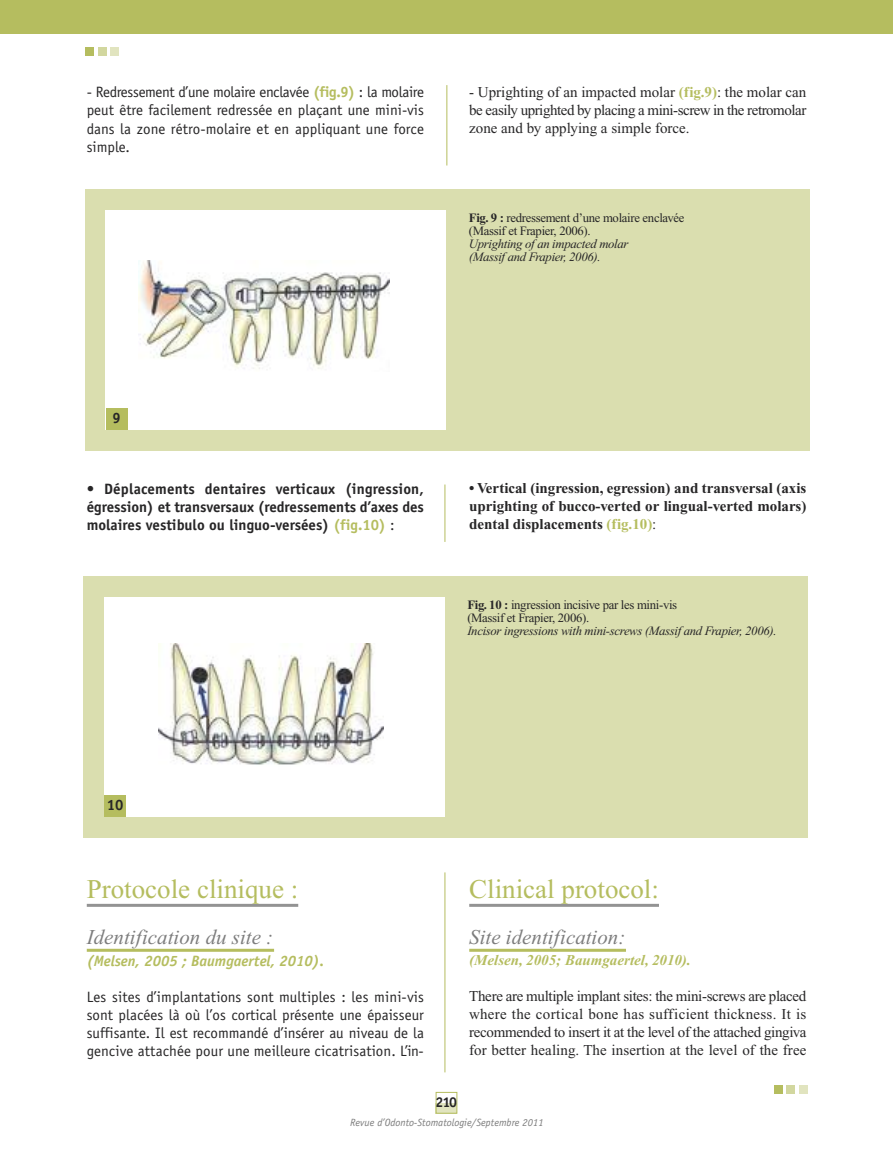
<style>
.page{position:relative;width:893px;height:1149px;background:#fff}
.page>*{position:absolute;margin:0;border:0;box-sizing:border-box;transform-origin:0 0}
.t1{font:27px "Times New Roman";color:#b5bd5f}
.t2{font:italic 21px "Times New Roman";color:#7d7d7d}
.t3{font:15px/18px "Officina Sans";letter-spacing:.01em;color:#272627;text-align:justify}
.t4{font:15px/18px "Times New Roman";color:#272627;text-align:justify}
.t5{font:700 15px/18px "Officina Sans";color:#272627;text-align:justify}
.t6{font:700 15px/18.1px "Times New Roman";color:#272627;text-align:justify}
.t7{font:italic 700 15px "Officina Sans";color:#b5bd5f}
.t8{font:italic 700 15px "Times New Roman";color:#b5bd5f}
.t9{font:700 14.25px "Officina Sans";color:#272627}
.t10{font:12.75px/12.8px "Times New Roman";letter-spacing:-.025em;color:#272627}
.t11{font:italic 12.75px/12.8px "Times New Roman";letter-spacing:-.025em;color:#272627}
.t12{font:italic 10.5px "Officina Sans";color:#7d7d7d}
.s1{font-weight:700;color:#b5bd5f}
.s2{font-weight:700}
.s3{color:#b5bd5f}
.s4{font-weight:400}
</style>
<div class="page">
<div style="left:436px;top:1102px;width:21px;height:11px;background:#e1e4bf"></div>
<div style="left:436px;top:1091px;width:21px;height:22px;border:1px solid #b5bd5f"></div>
<div style="left:0;top:0;width:893px;height:34px;background:#b5bd5f"></div>
<div style="left:85px;top:47px;width:9px;height:8px;background:#b5bd5f"></div>
<div style="left:98px;top:47px;width:8px;height:8px;background:#d2d79f"></div>
<div style="left:111px;top:47px;width:8px;height:8px;background:#e1e4bf"></div>
<hr style="left:87px;top:903px;width:211px;height:3px;background:#939393">
<hr style="left:87px;top:948px;width:187px;height:3px;background:#b5bd5f">
<hr style="left:469px;top:903px;width:190px;height:3px;background:#939393">
<hr style="left:469px;top:948px;width:157px;height:3px;background:#b5bd5f">
<hr style="left:446px;top:85px;width:1px;height:80px;background:#b5bd5f">
<div style="left:774px;top:1084px;width:8px;height:9px;background:#b5bd5f"></div>
<div style="left:787px;top:1084px;width:8px;height:9px;background:#d2d79f"></div>
<div style="left:799px;top:1084px;width:9px;height:9px;background:#e1e4bf"></div>
<div style="left:85px;top:190px;width:724px;height:261px;background:#dadeaf"></div>
<div style="left:106px;top:210px;width:340px;height:219px;background:#fff"></div>
<img style="left:139px;top:261px;width:250px;height:108px">
<div style="left:106px;top:408px;width:21px;height:22px;background:#b5bd5f"></div>
<div style="left:83px;top:576px;width:725px;height:261px;background:#dadeaf"></div>
<div style="left:104px;top:596px;width:341px;height:220px;background:#fff"></div>
<img style="left:159px;top:643px;width:225px;height:122px">
<div style="left:104px;top:795px;width:22px;height:21px;background:#b5bd5f"></div>
<hr style="left:445px;top:484px;width:1px;height:57px;background:#b5bd5f">
<hr style="left:445px;top:872px;width:1px;height:199px;background:#b5bd5f">
<p class="t3" style="left:87px;top:85px;width:339px">- Redressement d’une molaire enclavée <span class="s1">(fig.9)</span> : la molaire peut être facilement redressée en plaçant une mini-vis dans la zone rétro-molaire et en appliquant une force simple.</p>
<p class="t4" style="left:469px;top:84px;width:339px">- Uprighting of an impacted molar <span class="s1">(fig.9)</span>: the molar can be easily uprighted by placing a mini-screw in the retromolar zone and by applying a simple force.</p>
<p class="t10" style="left:469px;top:213px;width:217px"><span class="s2">Fig. 9 :</span> redressement d’une molaire enclavée (Massif et Frapier, 2006).</p>
<p class="t11" style="left:469px;top:238px;width:161px">Uprighting of an impacted molar (Massif and Frapier, 2006).</p>
<p class="t5" style="left:112px;top:410px;width:10px">9</p>
<p class="t5" style="left:87px;top:481px;width:339px">• Déplacements dentaires verticaux (ingression, égression) et transversaux (redressements d’axes des molaires vestibulo ou linguo-versées) <span class="s3">(fig.10)</span> <span class="s4">:</span></p>
<p class="t6" style="left:469px;top:480px;width:339px">• Vertical (ingression, egression) and transversal (axis uprighting of bucco-verted or lingual-verted molars) dental displacements <span class="s3">(fig.10)</span><span class="s4">:</span></p>
<p class="t10" style="left:467px;top:599px;width:211px"><span class="s2">Fig. 10 :</span> ingression incisive par les mini-vis (Massif et Frapier, 2006).</p>
<p class="t11" style="left:467px;top:625px;width:311px">Incisor ingressions with mini-screws (Massif and Frapier, 2006).</p>
<p class="t5" style="left:107px;top:796px;width:18px">10</p>
<h1 class="t1" style="left:87px;top:872px;width:213px">Protocole clinique :</h1>
<h2 class="t2" style="left:87px;top:929px;width:188px">Identification du site :</h2>
<p class="t7" style="left:87px;top:954px;width:239px">(Melsen, 2005 ; Baumgaertel, 2010).</p>
<p class="t3" style="left:87px;top:988px;width:339px">Les sites d’implantations sont multiples : les mini-vis sont placées là où l’os cortical présente une épaisseur suffisante. Il est recommandé d’insérer au niveau de la gencive attachée pour une meilleure cicatrisation. L’in-</p>
<h1 class="t1" style="left:469px;top:872px;width:191px">Clinical protocol:</h1>
<h2 class="t2" style="left:469px;top:929px;width:158px">Site identification:</h2>
<p class="t8" style="left:469px;top:955px;width:223px">(Melsen, 2005; Baumgaertel, 2010).</p>
<p class="t4" style="left:469px;top:988px;width:339px">There are multiple implant sites: the mini-screws are placed where the cortical bone has sufficient thickness. It is recommended to insert it at the level of the attached gingiva for better healing. The insertion at the level of the free</p>
<p class="t9" style="left:435px;top:1096px;width:23px">210</p>
<p class="t12" style="left:350px;top:1117px;width:195px">Revue d’Odonto-Stomatologie/Septembre 2011</p>
</div>
